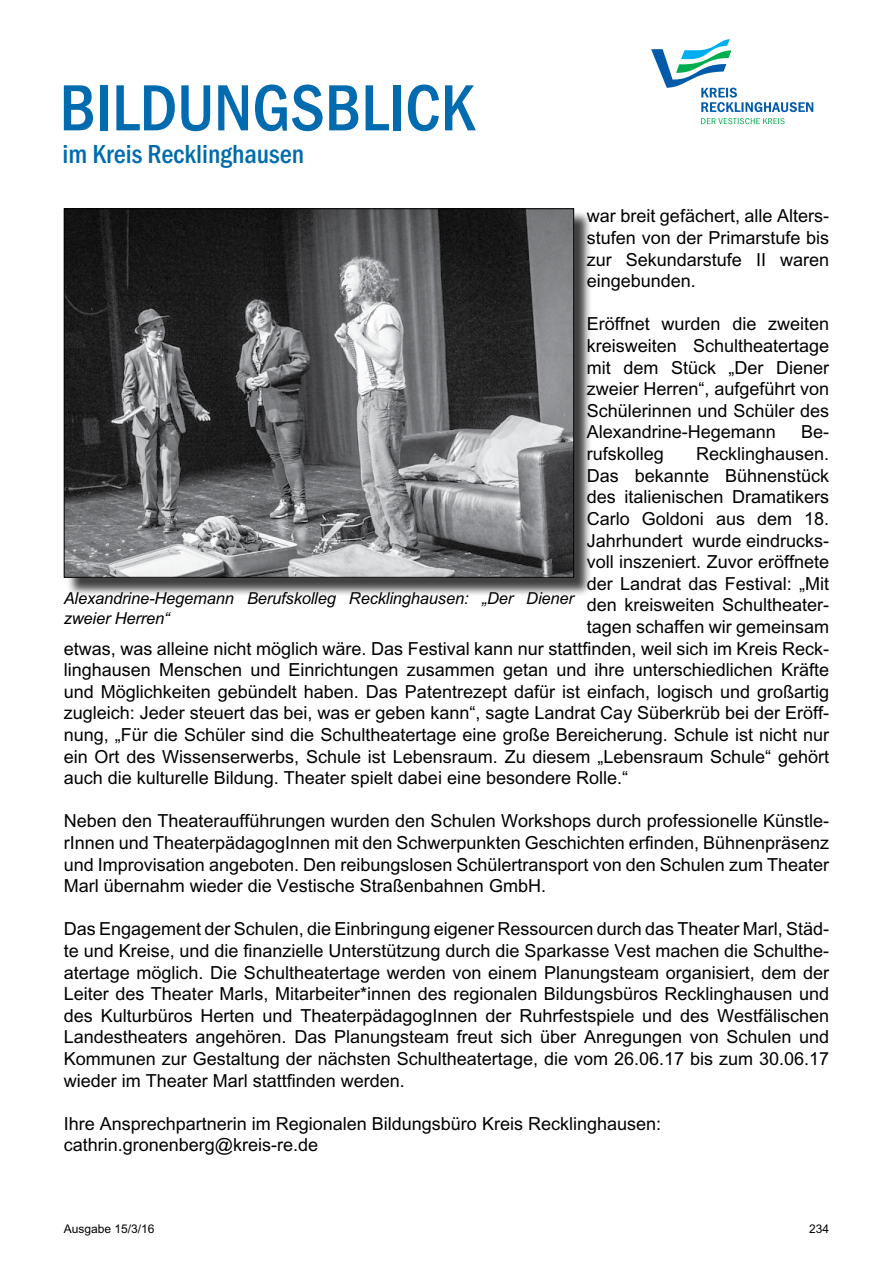
<style>
.page{position:relative;width:893px;height:1263px;background:#fff}
.page>*{position:absolute;margin:0;border:0;box-sizing:border-box;transform-origin:0 0}
.t1{font:500 condensed 67.5px "Franklin Gothic";letter-spacing:.09em;color:#006bae}
.t2{font:500 condensed 27px "Franklin Gothic";color:#006bae}
.t3{font:18px/21.6px "Arial";color:#000;text-align:justify}
.t4{font:italic 16.5px/19.8px "Arial";letter-spacing:-.01em;color:#000}
.t5{font:12px "Arial";color:#000}
</style>
<div class="page">
<svg style="left:701px;top:118px;width:84px;height:6px"></svg>
<svg style="left:651px;top:39px;width:162px;height:73px"></svg>
<div style="left:66px;top:211px;width:527px;height:385px;background:#000;opacity:.75"></div>
<img style="left:66px;top:210px;width:506px;height:366px">
<h1 class="t1" style="left:60px;top:70px;width:411px">Bildungsblick</h1>
<h2 class="t2" style="left:62px;top:139px;width:243px">im Kreis Recklinghausen</h2>
<p class="t3" style="left:587px;top:205px;width:244px">war breit gefächert, alle Alters&shy;stufen von der Primarstufe bis zur Sekundarstufe II waren eingebunden.</p>
<p class="t3" style="left:587px;top:313px;width:244px">Eröffnet wurden die zweiten kreisweiten Schultheatertage mit dem Stück „Der Diener zweier Herren“, aufgeführt von Schülerinnen und Schüler des Alexandrine-Hegemann</p>
<p class="t3" style="left:801px;top:421px;width:30px">Be-</p>
<p class="t3" style="left:587px;top:443px;width:79px">rufskolleg</p>
<p class="t3" style="left:696px;top:443px;width:135px">Recklinghausen.</p>
<p class="t3" style="left:587px;top:464px;width:244px">Das bekannte Bühnenstück</p>
<p class="t3" style="left:587px;top:486px;width:244px">des italienischen Dramatikers</p>
<p class="t3" style="left:587px;top:508px;width:244px">Carlo Goldoni aus dem 18.</p>
<p class="t3" style="left:587px;top:529px;width:244px">Jahrhundert wurde eindrucks-</p>
<p class="t3" style="left:587px;top:551px;width:244px">voll inszeniert. Zuvor eröffnete</p>
<p class="t3" style="left:587px;top:572px;width:244px">der Landrat das Festival: „Mit</p>
<p class="t3" style="left:587px;top:594px;width:244px">den kreisweiten Schultheater-</p>
<p class="t3" style="left:587px;top:616px;width:244px">tagen schaffen wir gemeinsam</p>
<p class="t3" style="left:64px;top:637px;width:767px">etwas, was alleine nicht möglich wäre. Das Festival kann nur stattfinden, weil sich im Kreis Reck-</p>
<p class="t3" style="left:64px;top:659px;width:767px">linghausen Menschen und Einrichtungen zusammen getan und ihre unterschiedlichen Kräfte</p>
<p class="t3" style="left:64px;top:680px;width:767px">und Möglichkeiten gebündelt haben. Das Patentrezept dafür ist einfach, logisch und großartig</p>
<p class="t3" style="left:64px;top:702px;width:767px">zugleich: Jeder steuert das bei, was er geben kann“, sagte Landrat Cay Süberkrüb bei der Eröff-</p>
<p class="t3" style="left:64px;top:724px;width:767px">nung, „Für die Schüler sind die Schultheatertage eine große Bereicherung. Schule ist nicht nur</p>
<p class="t3" style="left:64px;top:745px;width:767px">ein Ort des Wissenserwerbs, Schule ist Lebensraum. Zu diesem „Lebensraum Schule“ gehört</p>
<p class="t3" style="left:64px;top:767px;width:566px">auch die kulturelle Bildung. Theater spielt dabei eine besondere Rolle.“</p>
<p class="t3" style="left:64px;top:810px;width:767px">Neben den Theateraufführungen wurden den Schulen Workshops durch professionelle Künstle&shy;rInnen und TheaterpädagogInnen mit den Schwerpunkten Geschichten erfinden, Bühnenpräsenz und Improvisation angeboten. Den reibungslosen Schülertransport von den Schulen zum Theater Marl übernahm wieder die Vestische Straßenbahnen GmbH.</p>
<p class="t3" style="left:64px;top:918px;width:767px">Das Engagement der Schulen, die Einbringung eigener Ressourcen durch das Theater Marl, Städ&shy;te und Kreise, und die finanzielle Unterstützung durch die Sparkasse Vest machen die Schulthe&shy;atertage möglich. Die Schultheatertage werden von einem Planungsteam organisiert, dem der Leiter des Theater Marls, Mitarbeiter*innen des regionalen Bildungsbüros Recklinghausen und des Kulturbüros Herten und TheaterpädagogInnen der Ruhrfestspiele und des Westfälischen Landestheaters angehören. Das Planungsteam freut sich über Anregungen von Schulen und Kommunen zur Gestaltung der nächsten Schultheatertage, die vom 26.06.17 bis zum 30.06.17 wieder im Theater Marl stattfinden werden.</p>
<p class="t3" style="left:64px;top:1112px;width:599px">Ihre Ansprechpartnerin im Regionalen Bildungsbüro Kreis Recklinghausen: cathrin.gronenberg@kreis-re.de</p>
<p class="t4" style="left:64px;top:588px;width:512px">Alexandrine-Hegemann Berufskolleg Recklinghausen: „Der Diener zweier Herren“</p>
<p class="t5" style="left:64px;top:1222px;width:92px">Ausgabe 15/3/16</p>
<p class="t5" style="left:809px;top:1222px;width:22px">234</p>
</div>
